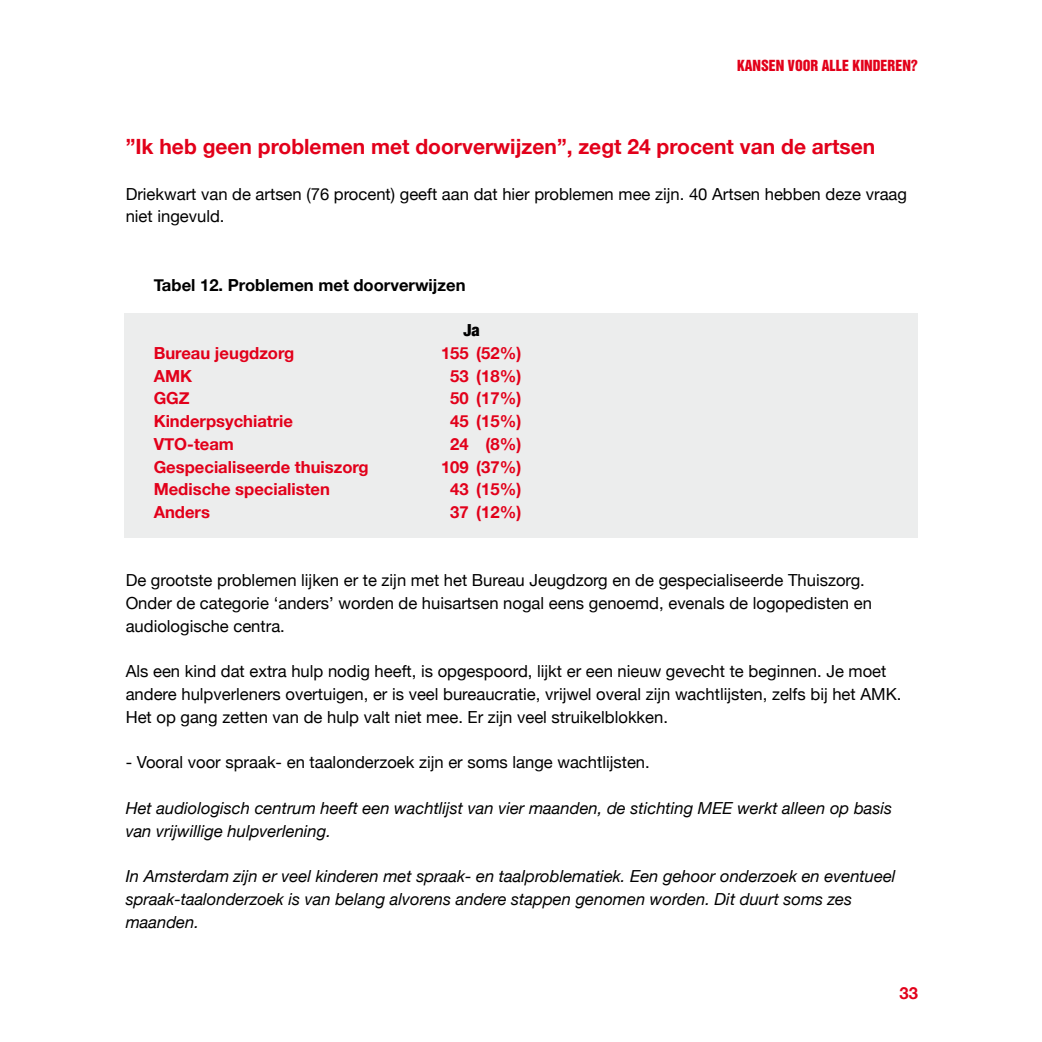
<style>
.page{position:relative;width:1042px;height:1042px;background:#fff}
.page>*{position:absolute;margin:0;border:0;box-sizing:border-box;transform-origin:0 0}
.t1{font:700 21px "Helvetica Neue";color:#e2001a}
.t2{font:16.62px/22.8px "Helvetica Neue";color:#000}
.t3{font:italic 16.62px/22.8px "Helvetica Neue";color:#000}
.t4{font:700 16.62px "Helvetica Neue";color:#e2001a}
.t5{font:700 16.62px "Helvetica Neue";color:#000}
.t6{font:900 condensed 16.62px "Helvetica Neue";color:#000}
.t7{font:14px "Helvetica Inserat";color:#e2001a}
</style>
<div class="page">
<div style="left:124px;top:313px;width:794px;height:224px;background:#eceded"></div>
<p class="t7" style="left:737px;top:57px;width:182px">KANSEN VOOR ALLE KINDEREN?</p>
<p class="t1" style="left:126px;top:134px;width:751px">”Ik heb geen problemen met doorverwijzen”, zegt 24 procent van de artsen</p>
<p class="t2" style="left:126px;top:182px;width:783px">Driekwart van de artsen (76 procent) geeft aan dat hier problemen mee zijn. 40 Artsen hebben deze vraag niet ingevuld.</p>
<p class="t5" style="left:154px;top:274px;width:313px">Tabel 12. Problemen met doorverwijzen</p>
<p class="t6" style="left:463px;top:320px;width:18px">Ja</p>
<p class="t4" style="left:154px;top:343px;width:142px">Bureau jeugdzorg</p>
<p class="t4" style="left:441px;top:343px;width:82px">155 (52%)</p>
<p class="t4" style="left:154px;top:365px;width:40px">AMK</p>
<p class="t4" style="left:450px;top:365px;width:72px">53 (18%)</p>
<p class="t4" style="left:154px;top:388px;width:38px">GGZ</p>
<p class="t4" style="left:450px;top:388px;width:72px">50 (17%)</p>
<p class="t4" style="left:154px;top:411px;width:141px">Kinderpsychiatrie</p>
<p class="t4" style="left:450px;top:411px;width:72px">45 (15%)</p>
<p class="t4" style="left:154px;top:433px;width:82px">VTO-team</p>
<p class="t4" style="left:450px;top:433px;width:72px">24 (8%)</p>
<p class="t4" style="left:154px;top:456px;width:216px">Gespecialiseerde thuiszorg</p>
<p class="t4" style="left:441px;top:456px;width:82px">109 (37%)</p>
<p class="t4" style="left:154px;top:479px;width:178px">Medische specialisten</p>
<p class="t4" style="left:450px;top:479px;width:72px">43 (15%)</p>
<p class="t4" style="left:154px;top:502px;width:58px">Anders</p>
<p class="t4" style="left:450px;top:502px;width:72px">37 (12%)</p>
<p class="t2" style="left:126px;top:569px;width:748px">De grootste problemen lijken er te zijn met het Bureau Jeugdzorg en de gespecialiseerde Thuiszorg.<br>Onder de categorie ‘anders’ worden de huisartsen nogal eens genoemd, evenals de logopedisten en audiologische centra.</p>
<p class="t2" style="left:126px;top:660px;width:777px">Als een kind dat extra hulp nodig heeft, is opgespoord, lijkt er een nieuw gevecht te beginnen. Je moet andere hulpverleners overtuigen, er is veel bureaucratie, vrijwel overal zijn wachtlijsten, zelfs bij het AMK.<br>Het op gang zetten van de hulp valt niet mee. Er zijn veel struikelblokken.</p>
<p class="t2" style="left:126px;top:751px;width:526px">- Vooral voor spraak- en taalonderzoek zijn er soms lange wachtlijsten.</p>
<p class="t3" style="left:126px;top:796px;width:768px">Het audiologisch centrum heeft een wachtlijst van vier maanden, de stichting MEE werkt alleen op basis van vrijwillige hulpverlening.</p>
<p class="t3" style="left:126px;top:864px;width:771px">In Amsterdam zijn er veel kinderen met spraak- en taalproblematiek. Een gehoor onderzoek en eventueel spraak-taalonderzoek is van belang alvorens andere stappen genomen worden. Dit duurt soms zes maanden.</p>
<p class="t4" style="left:899px;top:982px;width:20px">33</p>
</div>
